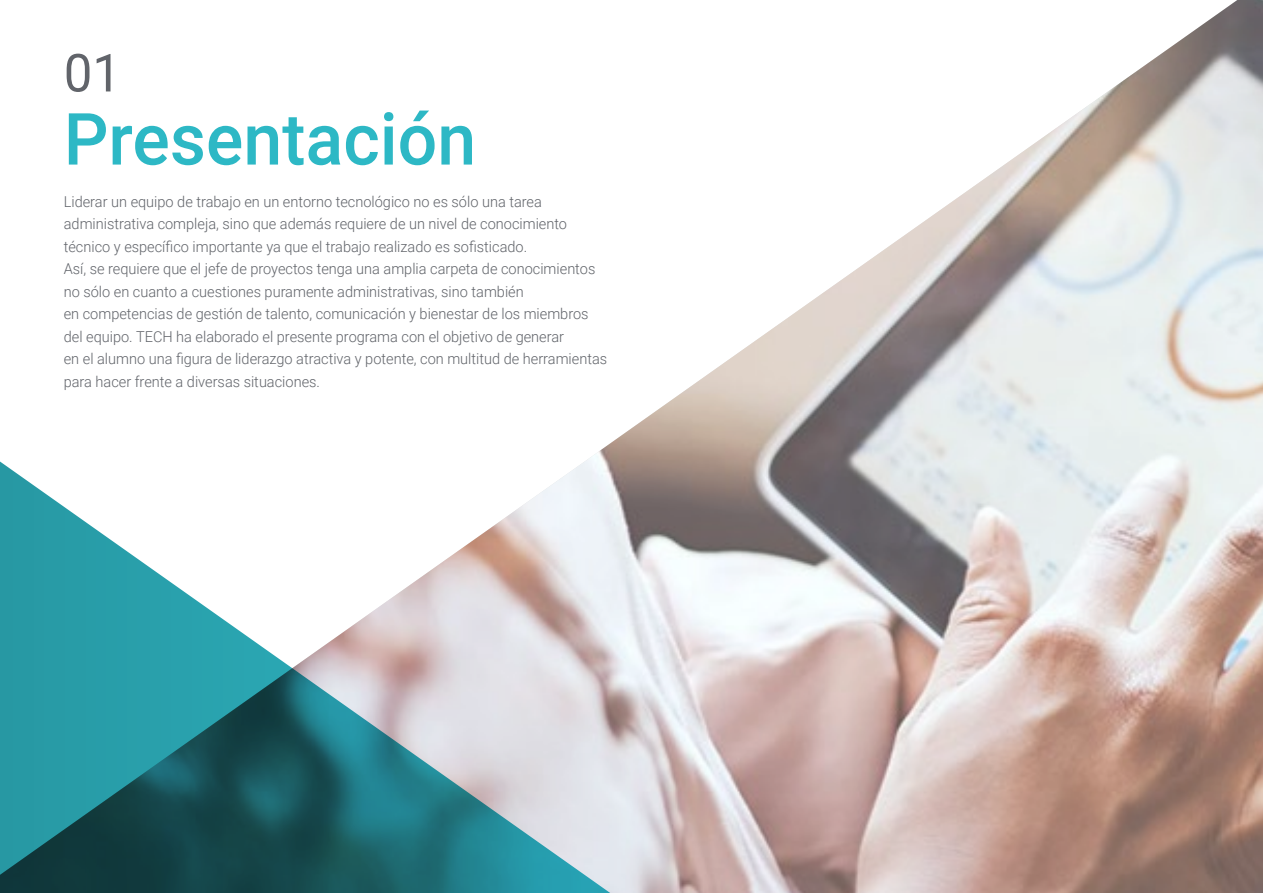
<style>
.page{position:relative;width:1263px;height:893px;background:#fff}
.page>*{position:absolute;margin:0;border:0;box-sizing:border-box;transform-origin:0 0}
.t1{font:500 72px "Roboto";color:#2db8c5}
.t2{font:52.5px "Roboto";color:#61646a}
.t3{font:300 15px/22.5px "Roboto";color:#61646a}
</style>
<div class="page">
<img style="left:607px;top:0;width:656px;height:893px">
<svg style="left:0;top:446px;width:640px;height:447px"></svg>
<h2 class="t2" style="left:64px;top:36px;width:59px">01</h2>
<h1 class="t1" style="left:64px;top:89px;width:414px">Presentación</h1>
<p class="t3" style="left:64px;top:190px;width:545px">Liderar un equipo de trabajo en un entorno tecnológico no es sólo una tarea administrativa compleja, sino que además requiere de un nivel de conocimiento técnico y específico importante ya que el trabajo realizado es sofisticado.<br>Así, se requiere que el jefe de proyectos tenga una amplia carpeta de conocimientos no sólo en cuanto a cuestiones puramente administrativas, sino también<br>en competencias de gestión de talento, comunicación y bienestar de los miembros del equipo. TECH ha elaborado el presente programa con el objetivo de generar<br>en el alumno una figura de liderazgo atractiva y potente, con multitud de herramientas para hacer frente a diversas situaciones.</p>
</div>
